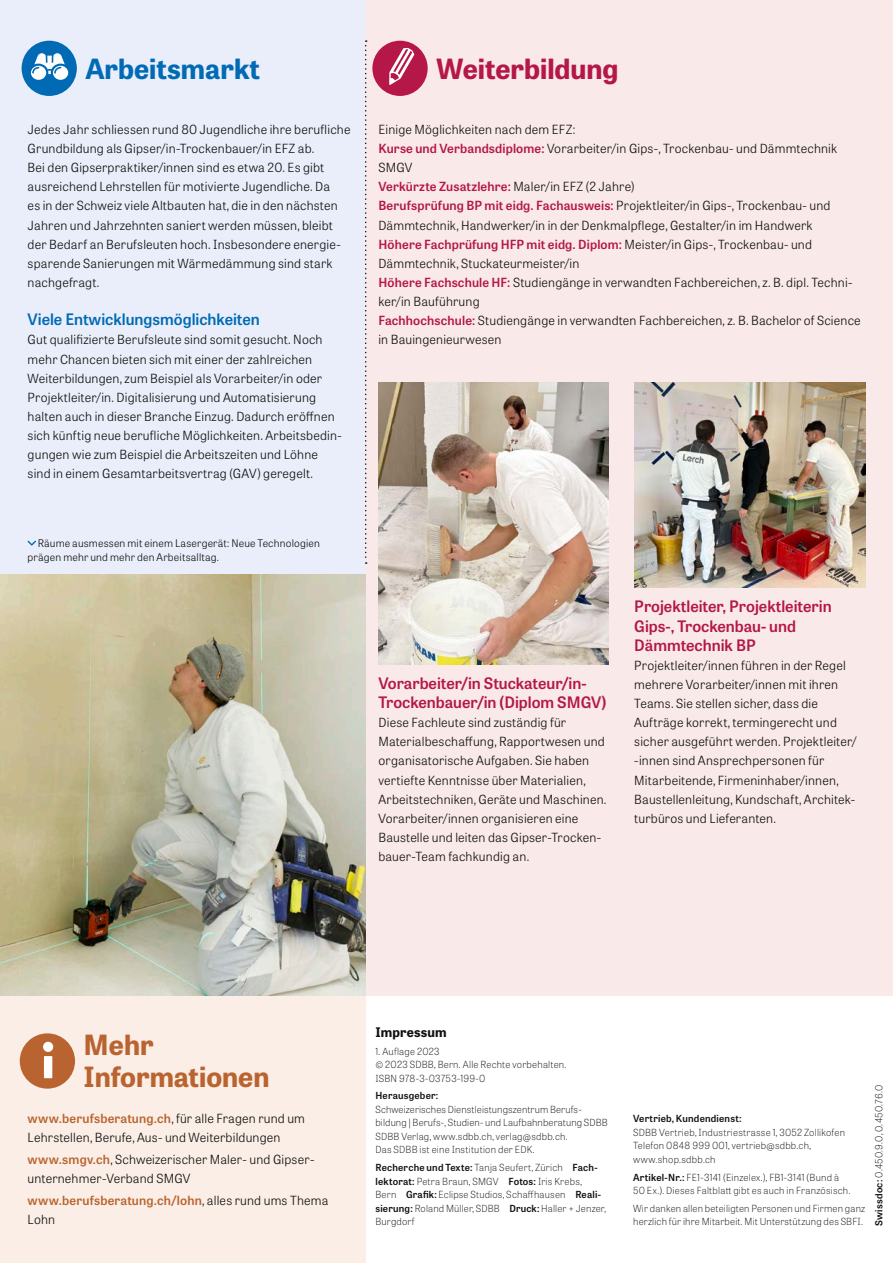
<style>
.page{position:relative;width:893px;height:1263px;background:#fff}
.page>*{position:absolute;margin:0;border:0;box-sizing:border-box;transform-origin:0 0}
.t1{font:700 27.75px/32px "Tablet Gothic";color:#b96430}
.t2{font:700 27.75px "Tablet Gothic";color:#b41748}
.t3{font:700 27.75px "Tablet Gothic";color:#006bb4}
.t4{font:600 15.75px/19.2px "Tablet Gothic";color:#b41748}
.t5{font:600 15.75px "Tablet Gothic";color:#006bb4}
.t6{font:700 13.2px "Tablet Gothic";letter-spacing:.015em;color:#11110f}
.t7{font:300 12.6px/19.2px "Tablet Gothic";letter-spacing:.015em;color:#11110f}
.t8{font:600 12.6px/19.2px "Tablet Gothic";letter-spacing:.015em;color:#b96430}
.t9{font:300 10.5px/14.4px "Tablet Gothic";letter-spacing:.015em;color:#11110f}
.t10{font:100 9.75px/13.5px "Tablet Gothic";letter-spacing:.02em;color:#11110f}
.t11{font:600 9.75px "Tablet Gothic";letter-spacing:.02em;color:#11110f}
.s1{font-weight:600;color:#b41748}
.s2{font-weight:600;color:#b96430}
.s3{font-weight:300;color:#11110f}
.s4{font-weight:600}
</style>
<div class="page">
<div style="left:0;top:0;width:366px;height:576px;background:#eaeefb"></div>
<div style="left:366px;top:0;width:527px;height:995px;background:#f9e9e9"></div>
<div style="left:0;top:995px;width:366px;height:268px;background:#fbeee6"></div>
<div style="left:372px;top:41px;width:56px;height:55px;background:#b41748;border-radius:50%"></div>
<svg style="left:389px;top:48px;width:25px;height:37px"></svg>
<div style="left:20px;top:1033px;width:55px;height:56px;background:#b96430;border-radius:50%"></div>
<div style="left:44px;top:1056px;width:8px;height:22px;background:#fff"></div>
<div style="left:43px;top:1042px;width:10px;height:10px;background:#fff;border-radius:50%"></div>
<div style="left:22px;top:41px;width:55px;height:55px;background:#006bb4;border-radius:50%"></div>
<svg style="left:31px;top:53px;width:37px;height:27px"></svg>
<svg style="left:365px;top:40px;width:2px;height:524px"></svg>
<img style="left:378px;top:383px;width:231px;height:281px">
<img style="left:634px;top:383px;width:231px;height:205px">
<img style="left:0;top:574px;width:366px;height:421px">
<svg style="left:28px;top:541px;width:8px;height:5px"></svg>
<h1 class="t3" style="left:85px;top:49px;width:176px">Arbeitsmarkt</h1>
<p class="t7" style="left:28px;top:119px;width:324px">Jedes Jahr schliessen rund 80 Jugendliche ihre berufliche Grundbildung als Gipser/in-Trockenbauer/in EFZ ab.<br>Bei den Gipserpraktiker/innen sind es etwa 20. Es gibt ausreichend Lehrstellen für motivierte Jugendliche. Da<br>es in der Schweiz viele Altbauten hat, die in den nächsten Jahren und Jahrzehnten saniert werden müssen, bleibt der Bedarf an Berufsleuten hoch. Insbesondere energie&shy;sparende Sanierungen mit Wärmedämmung sind stark nachgefragt.</p>
<p class="t5" style="left:28px;top:308px;width:234px">Viele Entwicklungsmöglichkeiten</p>
<p class="t7" style="left:28px;top:330px;width:316px">Gut qualifizierte Berufsleute sind somit gesucht. Noch mehr Chancen bieten sich mit einer der zahlreichen Weiterbildungen, zum Beispiel als Vorarbeiter/in oder Projektleiter/in. Digitalisierung und Automatisierung halten auch in dieser Branche Einzug. Dadurch eröffnen sich künftig neue berufliche Möglichkeiten. Arbeitsbedin&shy;gungen wie zum Beispiel die Arbeitszeiten und Löhne sind in einem Gesamtarbeitsvertrag (GAV) geregelt.</p>
<p class="t9" style="left:28px;top:535px;width:294px;text-indent:10px">Räume ausmessen mit einem Lasergerät: Neue Technologien prägen mehr und mehr den Arbeitsalltag.</p>
<h1 class="t2" style="left:436px;top:49px;width:184px">Weiterbildung</h1>
<p class="t7" style="left:378px;top:119px;width:484px">Einige Möglichkeiten nach dem EFZ:<br><span class="s1">Kurse und Verbandsdiplome:</span> Vorarbeiter/in Gips-, Trockenbau- und Dämmtechnik SMGV<br><span class="s1">Verkürzte Zusatzlehre:</span> Maler/in EFZ (2 Jahre)<br><span class="s1">Berufsprüfung BP mit eidg. Fachausweis:</span> Projektleiter/in Gips-, Trockenbau- und Dämmtechnik, Handwerker/in in der Denkmalpflege, Gestalter/in im Handwerk<br><span class="s1">Höhere Fachprüfung HFP mit eidg. Diplom:</span> Meister/in Gips-, Trockenbau- und Dämmtechnik, Stuckateurmeister/in<br><span class="s1">Höhere Fachschule HF:</span> Studiengänge in verwandten Fachbereichen, z. B. dipl. Techni&shy;ker/in Bauführung<br><span class="s1">Fachhochschule:</span> Studiengänge in verwandten Fachbereichen, z. B. Bachelor of Science in Bauingenieurwesen</p>
<p class="t4" style="left:378px;top:673px;width:229px">Vorarbeiter/in Stuckateur/in-<br>Trockenbauer/in (Diplom SMGV)</p>
<p class="t7" style="left:378px;top:712px;width:230px">Diese Fachleute sind zuständig für Materialbeschaffung, Rapportwesen und organisatorische Aufgaben. Sie haben vertiefte Kenntnisse über Materialien, Arbeitstechniken, Geräte und Maschinen.<br>Vorarbeiter/innen organisieren eine Baustelle und leiten das Gipser-Trocken&shy;bauer-Team fachkundig an.</p>
<p class="t4" style="left:634px;top:596px;width:199px">Projektleiter, Projektleiterin<br>Gips-, Trockenbau- und<br>Dämmtechnik BP</p>
<p class="t7" style="left:634px;top:655px;width:224px">Projektleiter/innen führen in der Regel mehrere Vorarbeiter/innen mit ihren Teams. Sie stellen sicher, dass die Aufträge korrekt, termingerecht und sicher ausgeführt werden. Projektleiter/ -innen sind Ansprechpersonen für Mitarbeitende, Firmeninhaber/innen, Baustellenleitung, Kundschaft, Architek&shy;turbüros und Lieferanten.</p>
<h1 class="t1" style="left:84px;top:1027px;width:187px">Mehr<br>Informationen</h1>
<p class="t7" style="left:28px;top:1108px;width:279px"><span class="s2">www.berufsberatung.ch</span>, für alle Fragen rund um<br>Lehrstellen, Berufe, Aus- und Weiterbildungen</p>
<p class="t7" style="left:28px;top:1149px;width:288px"><span class="s2">www.smgv.ch</span>, Schweizerischer Maler- und Gipser&shy;unternehmer-Verband SMGV</p>
<p class="t8" style="left:28px;top:1190px;width:302px">www.berufsberatung.ch/lohn<span class="s3">, alles rund ums Thema<br>Lohn</span></p>
<p class="t6" style="left:375px;top:1023px;width:73px">Impressum</p>
<p class="t10" style="left:375px;top:1044px;width:193px">1. Auflage 2023<br>© 2023 SDBB, Bern. Alle Rechte vorbehalten.<br>ISBN 978-3-03753-199-0</p>
<p class="t11" style="left:375px;top:1089px;width:64px">Herausgeber:</p>
<p class="t10" style="left:375px;top:1102px;width:234px">Schweizerisches Dienstleistungszentrum Berufs&shy;bildung | Berufs-, Studien- und Laufbahnberatung SDBB SDBB Verlag, www.sdbb.ch, verlag@sdbb.ch.<br>Das SDBB ist eine Institution der EDK.</p>
<p class="t10" style="left:375px;top:1160px;width:232px"><span class="s4">Recherche und Texte:</span> Tanja Seufert, Zürich <span class="s4">Fach&shy;lektorat:</span> Petra Braun, SMGV <span class="s4">Fotos:</span> Iris Krebs,<br>Bern <span class="s4">Grafik:</span> Eclipse Studios, Schaffhausen <span class="s4">Reali&shy;sierung:</span> Roland Müller, SDBB <span class="s4">Druck:</span> Haller + Jenzer, Burgdorf</p>
<p class="t11" style="left:633px;top:1112px;width:110px">Vertrieb, Kundendienst:</p>
<p class="t10" style="left:633px;top:1125px;width:213px">SDBB Vertrieb, Industriestrasse 1, 3052 Zollikofen<br>Telefon 0848 999 001, vertrieb@sdbb.ch, www.shop.sdbb.ch</p>
<p class="t10" style="left:633px;top:1170px;width:219px"><span class="s4">Artikel-Nr.:</span> FE1-3141 (Einzelex.), FB1-3141 (Bund à<br>50 Ex.). Dieses Faltblatt gibt es auch in Französisch.</p>
<p class="t10" style="left:633px;top:1201px;width:234px">Wir danken allen beteiligten Personen und Firmen ganz herzlich für ihre Mitarbeit. Mit Unterstützung des SBFI.</p>
<p class="t10" style="left:872px;top:1226px;width:142px;rotate:-90deg"><span class="s4">Swissdoc:</span> 0.450.9.0, 0.450.76.0</p>
</div>
